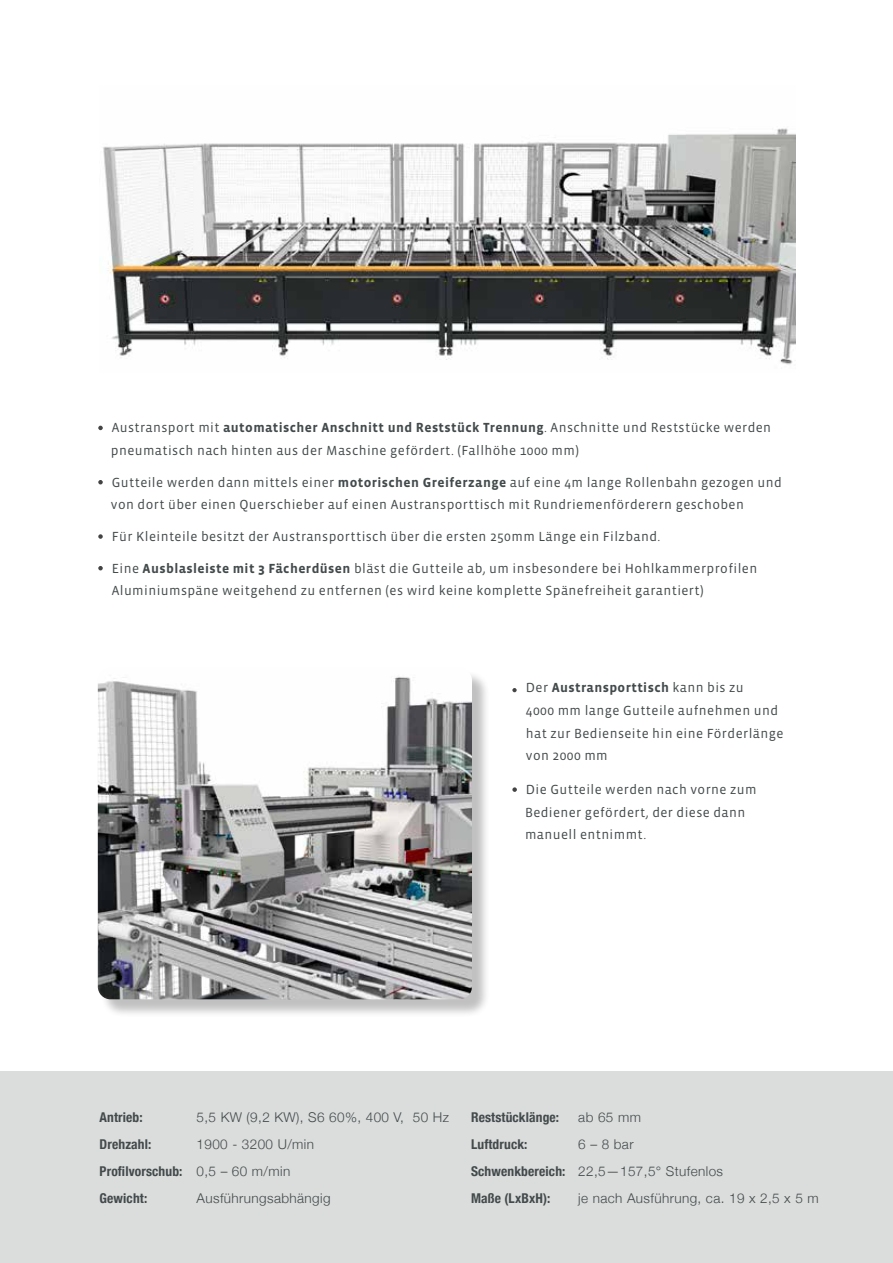
<style>
.page{position:relative;width:893px;height:1263px;background:#fff}
.page>*{position:absolute;margin:0;border:0;box-sizing:border-box;transform-origin:0 0}
.t1{font:13.5px/22.6px "Vista Sans OTCE";letter-spacing:.03em;color:#434a4b}
.t2{font:300 13.5px/27px "Helvetica Neue";letter-spacing:.03em;color:#434a4b}
.t3{font:700 condensed 13.5px/27px "Helvetica Neue";letter-spacing:.01em;color:#434a4b}
.s1{font-weight:700}
</style>
<div class="page">
<div style="left:0;top:1071px;width:893px;height:192px;background:#dbdcdc"></div>
<svg style="left:512px;top:688px;width:5px;height:4px"></svg>
<svg style="left:512px;top:787px;width:5px;height:5px"></svg>
<div style="left:100px;top:670px;width:390px;height:348px;background:#000;opacity:.25"></div>
<img style="left:98px;top:670px;width:374px;height:329px">
<svg style="left:98px;top:426px;width:5px;height:4px"></svg>
<svg style="left:98px;top:480px;width:5px;height:4px"></svg>
<svg style="left:98px;top:534px;width:5px;height:5px"></svg>
<svg style="left:98px;top:566px;width:5px;height:4px"></svg>
<img style="left:103px;top:128px;width:692px;height:237px">
<p class="t1" style="left:111px;top:416px;width:662px">Austransport mit <span class="s1">automatischer Anschnitt und Reststück Trennung</span>. Anschnitte und Reststücke werden pneumatisch nach hinten aus der Maschine gefördert. (Fallhöhe 1000 mm)</p>
<p class="t1" style="left:111px;top:471px;width:672px">Gutteile werden dann mittels einer <span class="s1">motorischen Greiferzange</span> auf eine 4m lange Rollenbahn gezogen und von dort über einen Querschieber auf einen Austransporttisch mit Rundriemenförderern geschoben</p>
<p class="t1" style="left:112px;top:525px;width:550px">Für Kleinteile besitzt der Austransporttisch über die ersten 250mm Länge ein Filzband.</p>
<p class="t1" style="left:112px;top:557px;width:647px">Eine <span class="s1">Ausblasleiste mit 3 Fächerdüsen</span> bläst die Gutteile ab, um insbesondere bei Hohlkammerprofilen<br>Aluminiumspäne weitgehend zu entfernen (es wird keine komplette Spänefreiheit garantiert)</p>
<p class="t1" style="left:526px;top:676px;width:259px">Der <span class="s1">Austransporttisch</span> kann bis zu<br>4000 mm lange Gutteile aufnehmen und hat zur Bedienseite hin eine Förderlänge von 2000 mm</p>
<p class="t1" style="left:525px;top:778px;width:233px">Die Gutteile werden nach vorne zum<br>Bediener gefördert, der diese dann manuell entnimmt.</p>
<p class="t3" style="left:100px;top:1102px;width:84px">Antrieb:<br>Drehzahl:<br>Profilvorschub:<br>Gewicht:</p>
<p class="t3" style="left:471px;top:1102px;width:96px">Reststücklänge:<br>Luftdruck:<br>Schwenkbereich:<br>Maße (LxBxH):</p>
<p class="t2" style="left:197px;top:1102px;width:254px">5,5 KW (9,2 KW), S6 60%, 400 V, 50 Hz<br>1900 - 3200 U/min<br>0,5 – 60 m/min<br>Ausführungsabhängig</p>
<p class="t2" style="left:578px;top:1102px;width:242px">ab 65 mm<br>6 – 8 bar<br>22,5—157,5° Stufenlos<br>je nach Ausführung, ca. 19 x 2,5 x 5 m</p>
</div>
